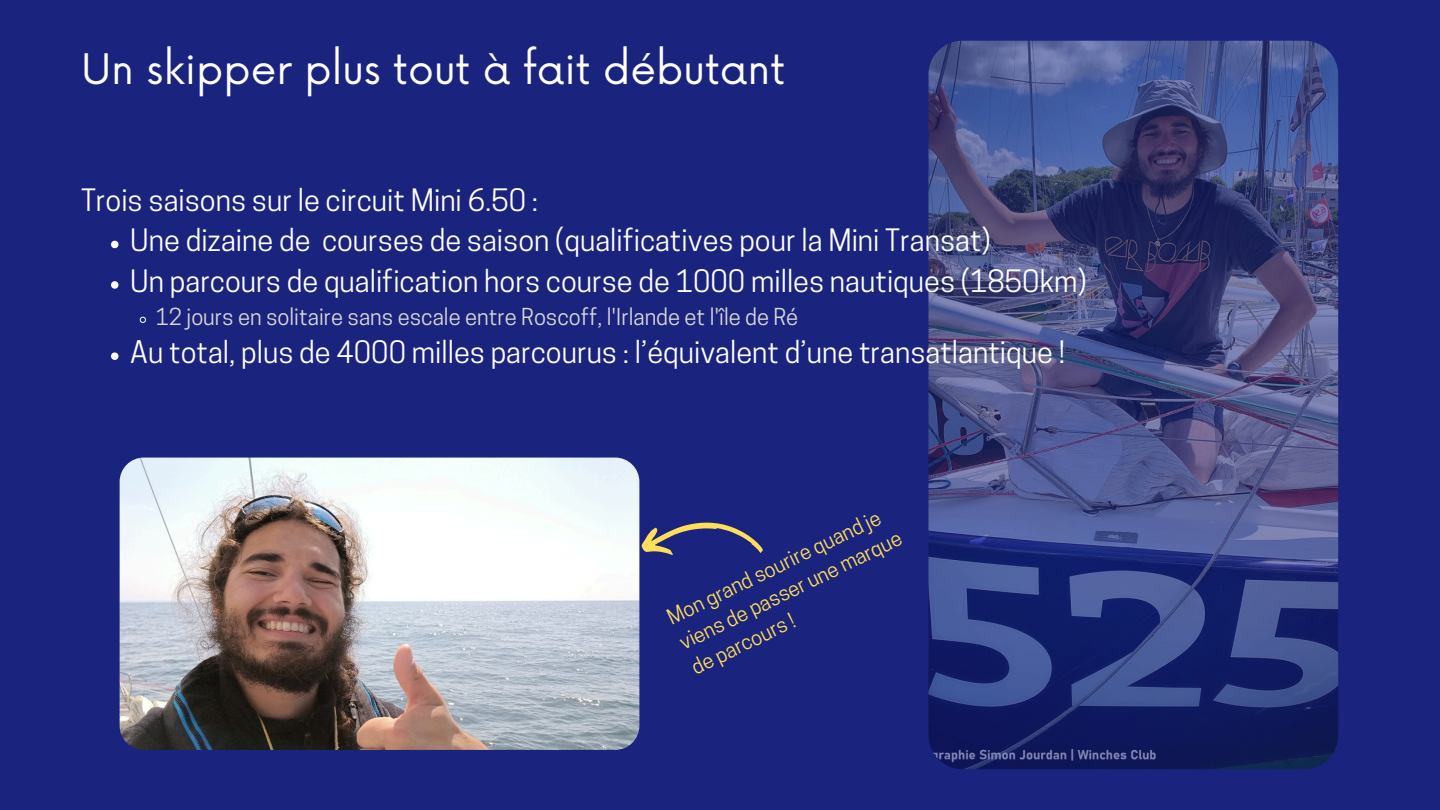
<style>
.page{position:relative;width:1440px;height:810px;background:#1a237e}
.page>*{position:absolute;margin:0;border:0;box-sizing:border-box;transform-origin:0 0}
.t1{font:41px "Now";color:#fff}
.t2{font:29px "Cooper Hewitt";color:#fff}
.t3{font:22px "Cooper Hewitt";color:#d9d9d9}
.t4{font:20.3px/27.6px "Cooper Hewitt";color:#ffde59}
</style>
<div class="page">
<img style="left:928px;top:41px;width:410px;height:728px;border-radius:34px">
<img style="left:120px;top:458px;width:519px;height:292px;border-radius:24px">
<svg style="left:111px;top:241px;width:7px;height:7px"></svg>
<svg style="left:111px;top:281px;width:7px;height:8px"></svg>
<svg style="left:139px;top:316px;width:7px;height:7px"></svg>
<svg style="left:111px;top:352px;width:7px;height:8px"></svg>
<svg style="left:641px;top:522px;width:122px;height:33px"></svg>
<p class="t1" style="left:81px;top:46px;width:706px">Un skipper plus tout à fait débutant</p>
<h1 class="t2" style="left:81px;top:189px;width:459px">Trois saisons sur le circuit Mini 6.50 :</h1>
<h2 class="t2" style="left:130px;top:229px;width:862px">Une dizaine de courses de saison (qualificatives pour la Mini Transat)</h2>
<p class="t2" style="left:130px;top:270px;width:958px">Un parcours de qualification hors course de 1000 milles nautiques (1850km)</p>
<p class="t3" style="left:156px;top:309px;width:644px">12 jours en solitaire sans escale entre Roscoff, l'Irlande et l'île de Ré</p>
<p class="t2" style="left:130px;top:341px;width:936px">Au total, plus de 4000 milles parcourus : l’équivalent d’une transatlantique !</p>
<p class="t4" style="left:664px;top:608px;width:246px;rotate:-26deg">Mon grand sourire quand je viens de passer une marque de parcours !</p>
</div>
